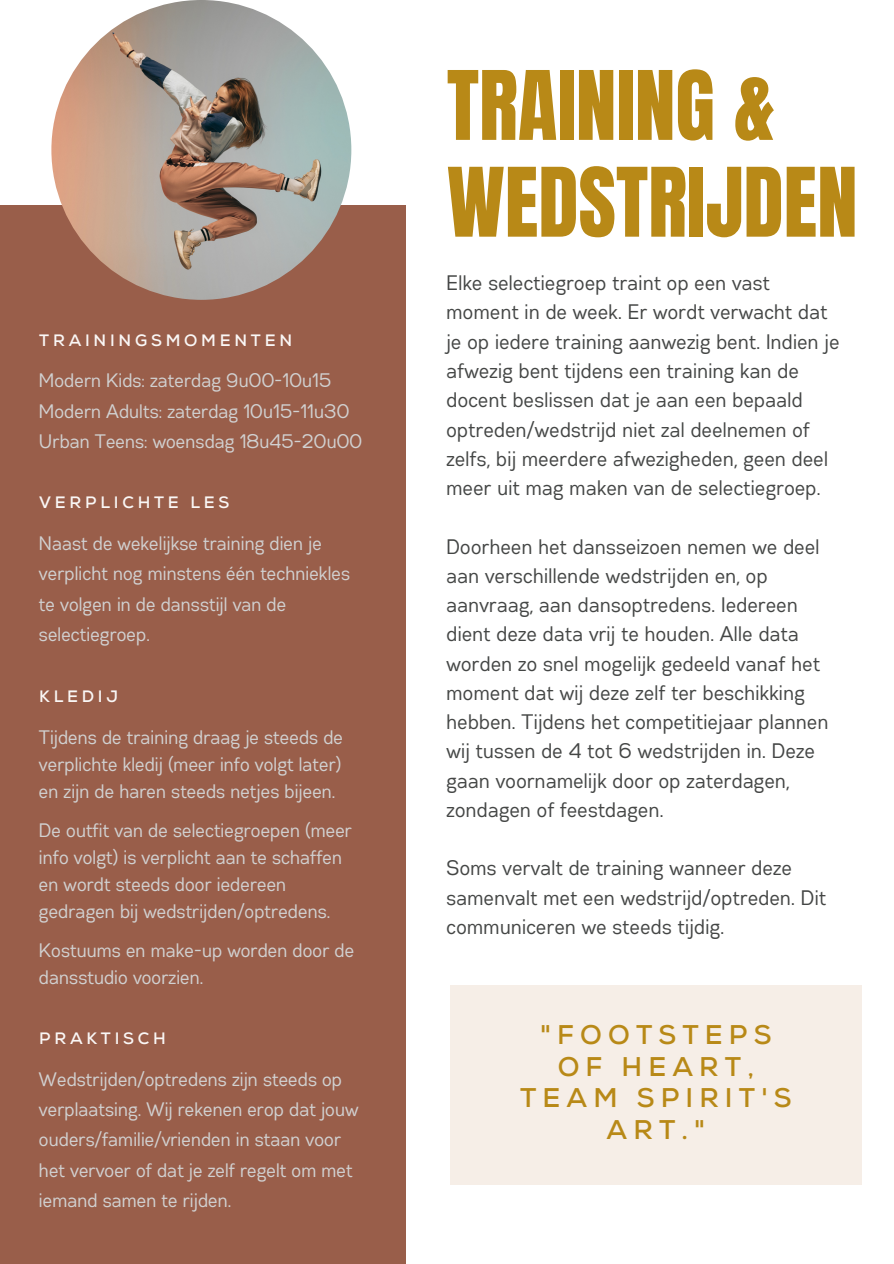
<style>
.page{position:relative;width:894px;height:1264px;background:#fff}
.page>*{position:absolute;margin:0;border:0;box-sizing:border-box;transform-origin:0 0}
.t1{font:81.3px/96.8px "Anton";color:#b88917}
.t2{font:700 27px/31.5px "Nexa";letter-spacing:.225em;color:#b88917;text-align:center}
.t3{font:21px/29.2px "Gabriel Sans Cond";letter-spacing:.01em;color:#444645}
.t4{font:19.5px/30.3px "Gabriel Sans Cond";color:#d1d1d1}
.t5{font:700 16.5px "Nexa";letter-spacing:.225em;color:#faf7f6}
</style>
<div class="page">
<div style="left:0;top:205px;width:405px;height:1058px;background:#995e4a"></div>
<img style="left:51px;top:0;width:300px;height:300px;border-radius:50%">
<div style="left:450px;top:985px;width:411px;height:199px;background:#f6eee7"></div>
<p class="t5" style="left:39px;top:330px;width:254px">TRAININGSMOMENTEN</p>
<h3 class="t4" style="left:39px;top:366px;width:325px">Modern Kids: zaterdag 9u00-10u15<br>Modern Adults: zaterdag 10u15-11u30<br>Urban Teens: woensdag 18u45-20u00</h3>
<p class="t5" style="left:39px;top:493px;width:191px">VERPLICHTE LES</p>
<h3 class="t4" style="left:39px;top:529px;width:312px">Naast de wekelijkse training dien je verplicht nog minstens één techniekles te volgen in de dansstijl van de selectiegroep.</h3>
<p class="t5" style="left:39px;top:686px;width:80px">KLEDIJ</p>
<h3 class="t4" style="left:39px;top:724px;width:305px;line-height:27px;text-align:justify">Tijdens de training draag je steeds de verplichte kledij (meer info volgt later) en zijn de haren steeds netjes bijeen.</h3>
<h3 class="t4" style="left:39px;top:817px;width:314px;line-height:27px">De outfit van de selectiegroepen (meer info volgt) is verplicht aan te schaffen en wordt steeds door iedereen gedragen bij wedstrijden/optredens.</h3>
<h3 class="t4" style="left:39px;top:937px;width:317px;line-height:27px">Kostuums en make-up worden door de dansstudio voorzien.</h3>
<h2 class="t5" style="left:39px;top:1028px;width:128px">PRAKTISCH</h2>
<h3 class="t4" style="left:39px;top:1064px;width:321px">Wedstrijden/optredens zijn steeds op verplaatsing. Wij rekenen erop dat jouw ouders/familie/vrienden in staan voor het vervoer of dat je zelf regelt om met iemand samen te rijden.</h3>
<h3 class="t1" style="left:446px;top:59px;width:412px">TRAINING &amp;<br>WEDSTRIJDEN</h3>
<h1 class="t3" style="left:446px;top:269px;width:394px">Elke selectiegroep traint op een vast moment in de week. Er wordt verwacht dat je op iedere training aanwezig bent. Indien je afwezig bent tijdens een training kan de docent beslissen dat je aan een bepaald optreden/wedstrijd niet zal deelnemen of zelfs, bij meerdere afwezigheden, geen deel meer uit mag maken van de selectiegroep.</h1>
<h3 class="t3" style="left:446px;top:533px;width:383px">Doorheen het dansseizoen nemen we deel aan verschillende wedstrijden en, op aanvraag, aan dansoptredens. Iedereen dient deze data vrij te houden. Alle data worden zo snel mogelijk gedeeld vanaf het moment dat wij deze zelf ter beschikking hebben. Tijdens het competitiejaar plannen wij tussen de 4 tot 6 wedstrijden in. Deze gaan voornamelijk door op zaterdagen, zondagen of feestdagen.</h3>
<h3 class="t3" style="left:446px;top:854px;width:381px">Soms vervalt de training wanneer deze samenvalt met een wedstrijd/optreden. Dit communiceren we steeds tijdig.</h3>
<p class="t2" style="left:520px;top:1019px;width:273px">"FOOTSTEPS<br>OF HEART,<br>TEAM SPIRIT'S<br>ART."</p>
</div>
